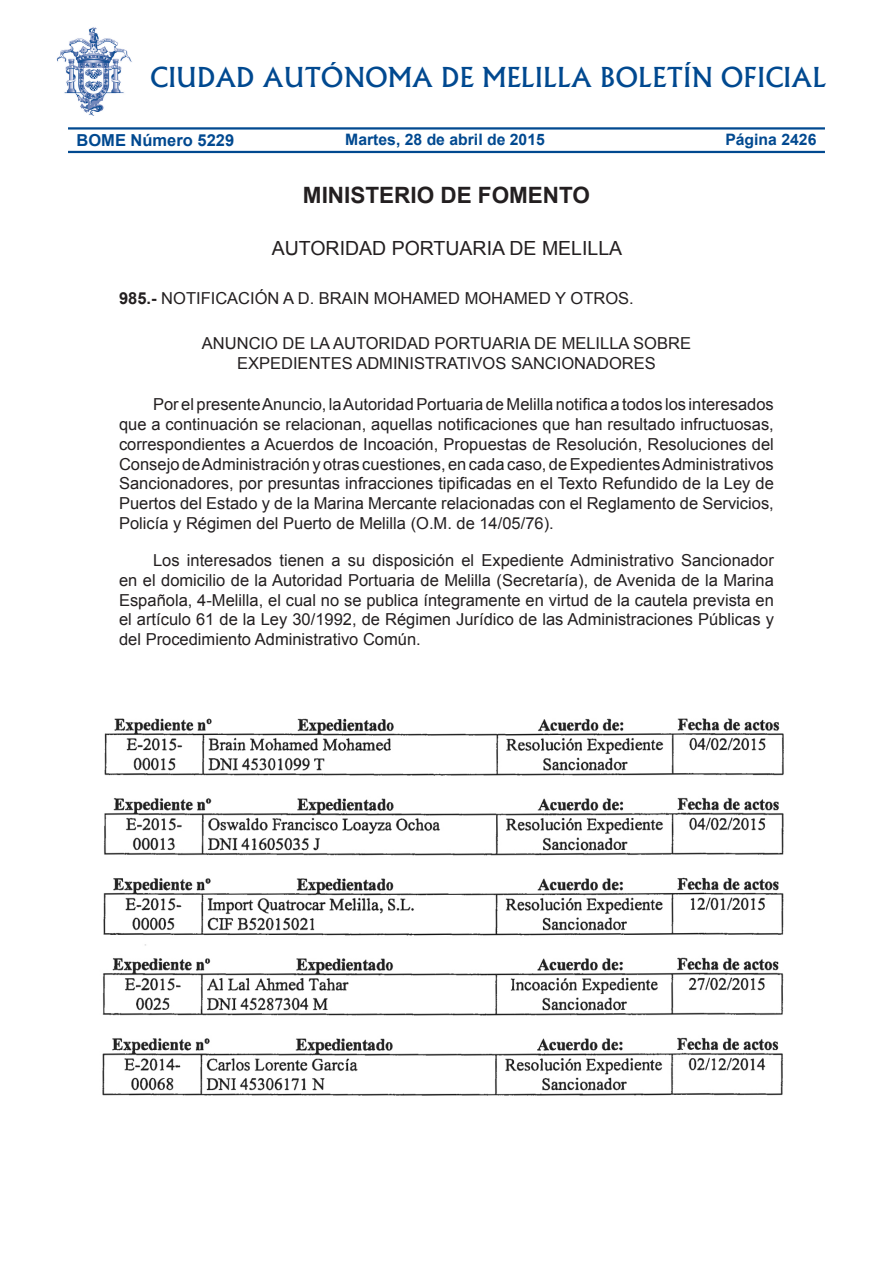
<style>
.page{position:relative;width:893px;height:1263px;background:#fff}
.page>*{position:absolute;margin:0;border:0;box-sizing:border-box;transform-origin:0 0}
.t1{font:500 26.25px "Albertus";color:#014990}
.ORGANISMO_mel{font:700 22.5px "Arial";color:#231f20}
.SUB_ORGANISMO_Mel{font:19.5px "Arial";color:#231f20}
.TEXTO_NORMAL_Mel{font:16.5px/19.8px "Arial";color:#231f20;text-align:justify}
.CENTRADO_Mel{font:16.5px/19.8px "Arial";color:#231f20;text-align:center}
.ENTRADILLA_Mel{font:16.5px "Arial";color:#231f20}
.t2{font:700 16.5px "Arial";color:#014990}
.t3{font:700 15.75px "Arial";color:#014990}
.s1{font-size:15.15px}
.s2{font-weight:700}
</style>
<div class="page">
<hr style="left:68px;top:127px;width:757px;height:3px;background:#014990">
<hr style="left:68px;top:151px;width:757px;height:2px;background:#014990">
<img style="left:56px;top:27px;width:76px;height:89px">
<img style="left:102px;top:718px;width:682px;height:378px">
<h1 class="t1" style="left:150px;top:61px;width:678px">CIUDAD AUTÓNOMA DE MELILLA BOLETÍN OFICIAL</h1>
<p class="t2" style="left:77px;top:129px;width:159px">BOME Número 5229</p>
<p class="t3" style="left:345px;top:129px;width:201px">Martes, 28 de abril de 2015</p>
<p class="t3" style="left:725px;top:129px;width:93px">Pá<span class="s1">g</span>ina 2426</p>
<p class="ORGANISMO_mel" style="left:303px;top:181px;width:289px">MINISTERIO DE FOMENTO</p>
<p class="SUB_ORGANISMO_Mel" style="left:272px;top:235px;width:352px">AUTORIDAD PORTUARIA DE MELi LLA</p>
<p class="ENTRADILLA_Mel" style="left:119px;top:287px;width:64px"><span class="s2">985.-</span> Notificaci</p>
<p class="ENTRADILLA_Mel" style="left:255px;top:287px;width:86px">ón a D. Brain</p>
<p class="ENTRADILLA_Mel" style="left:374px;top:287px;width:27px">Mohamed</p>
<p class="ENTRADILLA_Mel" style="left:465px;top:287px;width:27px">Mohamed</p>
<p class="ENTRADILLA_Mel" style="left:555px;top:287px;width:28px">y otros</p>
<p class="ENTRADILLA_Mel" style="left:629px;top:287px;width:6px">.</p>
<p class="CENTRADO_Mel" style="left:202px;top:334px;width:491px">ANUNCIO DE LA AUTORIDAD PORTUARIA DE MELILLA SOBRE<br>EXPEDIENTES ADMINISTRATIVOS SANCIONADORES</p>
<p class="TEXTO_NORMAL_Mel" style="left:119px;top:395px;width:656px;text-indent:34px">Por el presente Anuncio, la Autoridad Portuaria de Melilla notifica a todos los interesados que a continuación se relacionan, aquellas notificaciones que han resultado infructuosas, correspondientes a Acuerdos de Incoación, Propuestas de Resolución, Resoluciones del Consejo de Administración y otras cuestiones, en cada caso, de Expedientes Administrativos Sancionadores, por presuntas infracciones tipificadas en el Texto Refundido de la Ley de Puertos del Estado y de la Marina Mercante relacionadas con el Reglamento de Servicios, Policía y Régimen del Puerto de Melilla (O.M. de 14/05/76).</p>
<p class="TEXTO_NORMAL_Mel" style="left:119px;top:550px;width:656px;text-indent:34px">Los interesados tienen a su disposición el Expediente Administrativo Sancionador en el domicilio de la Autoridad Portuaria de Melilla (Secretaría), de Avenida de la Marina Española, 4-Melilla, el cual no se publica íntegramente en virtud de la cautela prevista en el artículo 61 de la Ley 30/1992, de Régimen Jurídico de las Administraciones Públicas y del Procedimiento Administrativo Común.</p>
</div>
